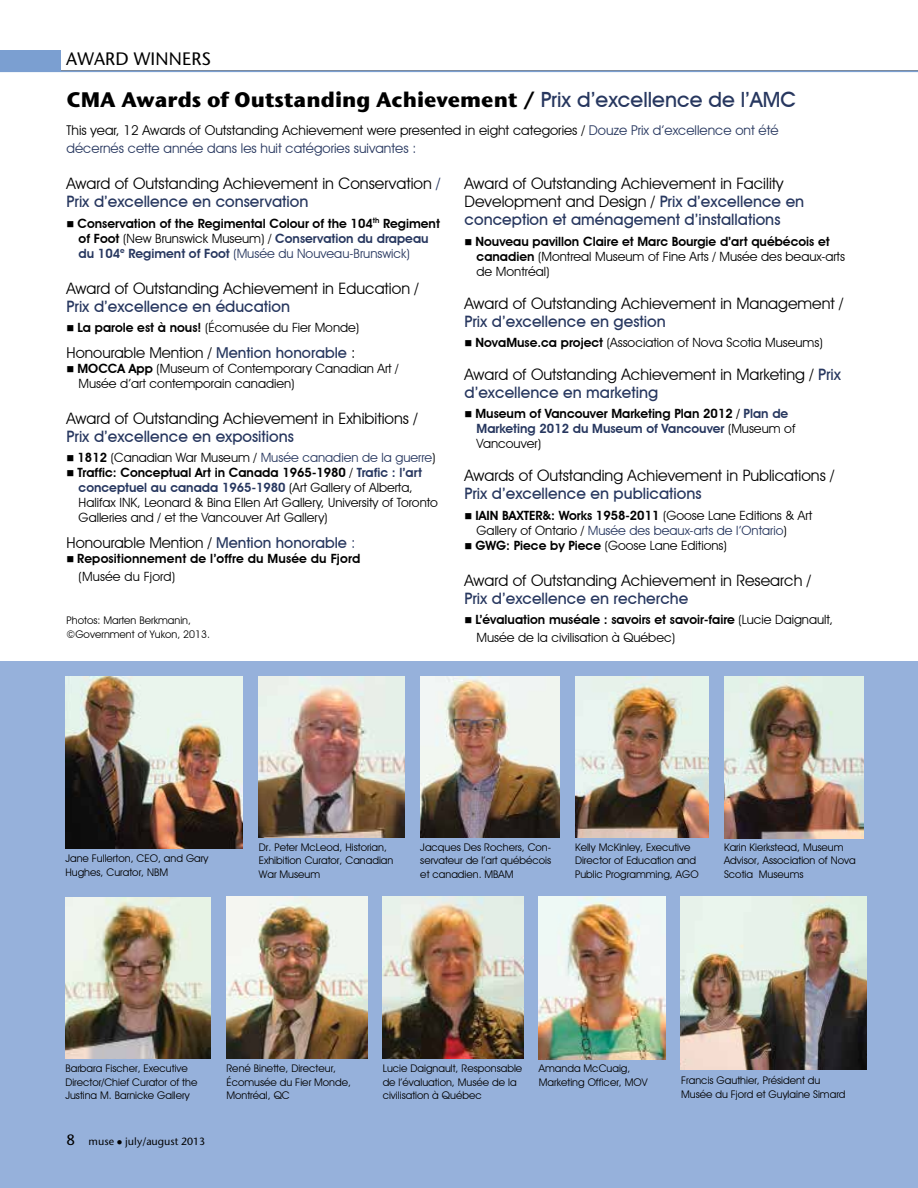
<style>
.page{position:relative;width:918px;height:1188px;background:#fff}
.page>*{position:absolute;margin:0;border:0;box-sizing:border-box;transform-origin:0 0}
.t1{font:700 21px "Stone Sans ITC";color:#000}
.t2{font:500 18px "Stone Sans ITC";letter-spacing:.01em;color:#000}
.t3{font:15.75px/18px "Avant Garde IT Cby BT";color:#000}
.t4{font:500 15.75px "Avant Garde IT Cby BT";color:#27375f}
.t5{font:15px "Avant Garde IT Cby BT";color:#000}
.t6{font:13.5px/18px "Avant Garde IT Cby BT";color:#27375f}
.t7{font:12.75px/15px "Avant Garde IT Cby BT";color:#000}
.t8{font:600 12.75px/15px "Avant Garde IT Cby BT";color:#000}
.t9{font:600 12.75px/15px "Avant Garde IT Cby BT";color:#27375f}
.t10{font:12.75px "Avant Garde IT Cby BT";color:#27375f}
.t11{font:10.5px/13.5px "Avant Garde IT Cby BT";color:#000}
.t12{font:500 10.5px "Stone Sans ITC";color:#000}
.s1{font-family:"Avant Garde IT Cby BT";font-weight:500;color:#27375f}
.s2{color:#000}
.s3{color:#27375f}
.s4{font-weight:500;color:#27375f}
.s5{font-weight:400}
.s6{font-weight:400;color:#27375f}
.s7{font-weight:600}
.s8{font-weight:600;color:#000}
.s9{font-weight:600;color:#27375f}
.s10{font-weight:400;color:#000}
.s11{font-size:15px}
</style>
<div class="page">
<div style="left:0;top:662px;width:918px;height:526px;background:#96b1db"></div>
<hr style="left:0;top:70px;width:918px;height:2px;background:#000">
<div style="left:0;top:51px;width:61px;height:20px;background:#7b9fd1"></div>
<hr style="left:0;top:71px;width:918px;height:1px;background:#7b9fd1">
<img style="left:226px;top:897px;width:141px;height:161px">
<img style="left:65px;top:676px;width:178px;height:173px">
<img style="left:258px;top:676px;width:146px;height:161px">
<img style="left:65px;top:897px;width:146px;height:162px">
<img style="left:681px;top:897px;width:185px;height:172px">
<img style="left:539px;top:897px;width:127px;height:162px">
<img style="left:420px;top:676px;width:139px;height:161px">
<img style="left:724px;top:676px;width:140px;height:162px">
<img style="left:575px;top:676px;width:133px;height:161px">
<img style="left:383px;top:897px;width:141px;height:161px">
<h2 class="t2" style="left:66px;top:48px;width:146px">AWARD WINNERS</h2>
<h1 class="t1" style="left:67px;top:86px;width:731px">CMA Awards of Outstanding Achievement / <span class="s1">Prix d’excellence de l’AMC</span></h1>
<p class="t6" style="left:67px;top:122px;width:714px"><span class="s2">This year, 12 Awards of Outstanding Achievement were presented in eight categories /</span> Douze Prix d’excellence ont été décernés cette année dans les huit catégories suivantes :</p>
<h3 class="t3" style="left:67px;top:174px;width:376px">Award of Outstanding Achievement in Conservation <span class="s3">/<br></span><span class="s4">Prix d’excellence en conservation</span></h3>
<p class="t8" style="left:79px;top:216px;width:363px;text-indent:-12px">■ Conservation of the Regimental Colour of the 104<sup>th</sup> Regiment of Foot <span class="s5">(New Brunswick Museum) /</span> <span class="s3">Conservation du drapeau du 104</span><sup>e</sup> <span class="s3">Regiment of Foot</span> <span class="s6">(Musée du Nouveau-Brunswick)</span></p>
<h3 class="t3" style="left:67px;top:279px;width:354px">Award of Outstanding Achievement in Education /</h3>
<h3 class="t4" style="left:67px;top:296px;width:225px">Prix d’excellence en éducation</h3>
<p class="t7" style="left:67px;top:320px;width:294px">■ <span class="s7">La parole est à nous!</span> (Écomusée du Fier Monde)</p>
<h3 class="t5" style="left:67px;top:343px;width:290px">Honourable Mention / <span class="s4">Mention honorable</span> :</h3>
<p class="t7" style="left:79px;top:361px;width:322px;text-indent:-12px">■ <span class="s7">MOCCA App</span> (Museum of Contemporary Canadian Art /<br>Musée d’art contemporain canadien)</p>
<h3 class="t3" style="left:67px;top:409px;width:353px">Award of Outstanding Achievement in Exhibitions /</h3>
<h3 class="t4" style="left:67px;top:427px;width:229px">Prix d’excellence en expositions</h3>
<p class="t10" style="left:67px;top:450px;width:371px"><span class="s2">■</span> <span class="s8">1812</span> <span class="s2">(Canadian War Museum /</span> Musée canadien de la guerre<span class="s2">)</span></p>
<p class="t7" style="left:79px;top:465px;width:361px;text-indent:-12px">■ <span class="s7">Traffic: Conceptual Art in Canada 1965-1980</span> / <span class="s9">Trafic : l’art conceptuel au canada 1965-1980</span> (Art Gallery of Alberta, Halifax INK, Leonard &amp; Bina Ellen Art Gallery, University of Toronto Galleries and / et the Vancouver Art Gallery)</p>
<h3 class="t5" style="left:67px;top:534px;width:290px">Honourable Mention / <span class="s4">Mention honorable</span> <span class="s3">:</span></h3>
<p class="t8" style="left:79px;top:549px;width:283px;line-height:18px;text-indent:-12px">■ Repositionnement de l’offre du Musée du Fjord <span class="s5">(Musée du Fjord)</span></p>
<p class="t11" style="left:67px;top:614px;width:145px">Photos: Marten Berkmanin, ©Government of Yukon, 2013.</p>
<h3 class="t3" style="left:465px;top:174px;width:341px">Award of Outstanding Achievement in Facility<br>Development and Design / <span class="s4">Prix d’excellence en conception et aménagement d’installations</span></h3>
<p class="t8" style="left:477px;top:234px;width:370px;text-indent:-12px">■ Nouveau pavillon Claire et Marc Bourgie d’art québécois et canadien <span class="s5">(Montreal Museum of Fine Arts / Musée des beaux-arts de Montréal)</span></p>
<h3 class="t3" style="left:465px;top:294px;width:381px">Award of Outstanding Achievement in Management /</h3>
<h3 class="t4" style="left:465px;top:311px;width:203px">Prix d’excellence en gestion</h3>
<p class="t7" style="left:465px;top:335px;width:360px">■ <span class="s7">NovaMuse.ca project</span> (Association of Nova Scotia Museums)</p>
<h3 class="t3" style="left:465px;top:365px;width:378px">Award of Outstanding Achievement in Marketing / <span class="s4">Prix d’excellence en marketing</span></h3>
<p class="t9" style="left:477px;top:406px;width:320px;text-indent:-12px"><span class="s2">■ Museum of Vancouver Marketing Plan 2012 /</span> Plan de<br>Marketing 2012 du Museum of Vancouver <span class="s10">(Museum of<br>Vancouver)</span></p>
<h3 class="t3" style="left:465px;top:467px;width:372px">Awards of Outstanding Achievement in Publications /</h3>
<h3 class="t4" style="left:465px;top:484px;width:238px">Prix d’excellence en publications</h3>
<p class="t7" style="left:477px;top:508px;width:337px;text-indent:-12px">■ <span class="s7">IAIN BAXTER&amp;: Works 1958-2011</span> (Goose Lane Editions &amp; Art<br>Gallery of Ontario / <span class="s3">Musée des beaux-arts de l’Ontario</span>)</p>
<p class="t7" style="left:465px;top:538px;width:264px">■ <span class="s7">GWG: Piece by Piece</span> (Goose Lane Editions)</p>
<h3 class="t3" style="left:465px;top:571px;width:348px">Award of Outstanding Achievement in Research /</h3>
<h3 class="t4" style="left:465px;top:589px;width:225px">Prix d’excellence en recherche</h3>
<p class="t7" style="left:477px;top:611px;width:358px;line-height:18px;text-indent:-12px">■ <span class="s7">L’évaluation muséale : savoirs et savoir-faire</span> (Lucie Daignault,<br>Musée de la civilisation à Québec)</p>
<p class="t11" style="left:65px;top:852px;width:144px">Jane Fullerton, CEO, and Gary<br>Hughes, Curator, NBM</p>
<p class="t11" style="left:259px;top:840px;width:136px">Dr. Peter McLeod, Historian,<br>Exhibition Curator, Canadian<br>War Museum</p>
<p class="t11" style="left:420px;top:840px;width:132px;text-align:justify">Jacques Des Rochers, Con&shy;servateur de l’art québécois et canadien. MBAM</p>
<p class="t11" style="left:575px;top:840px;width:125px">Kelly McKinley, Executive<br>Director of Education and<br>Public Programming, AGO</p>
<p class="t11" style="left:724px;top:840px;width:133px">Karin Kierkstead, Museum<br>Advisor, Association of Nova<br>Scotia Museums</p>
<p class="t11" style="left:226px;top:1062px;width:126px">René Binette, Directeur,<br>Écomusée du Fier Monde,<br>Montréal, QC</p>
<p class="t11" style="left:383px;top:1062px;width:141px">Lucie Daignault, Responsable de l’évaluation, Musée de la civilisation à Québec</p>
<p class="t11" style="left:539px;top:1062px;width:110px">Amanda McCuaig,<br>Marketing Officer, MOV</p>
<p class="t11" style="left:65px;top:1062px;width:134px">Barbara Fischer, Executive<br>Director/Chief Curator of the<br>Justina M. Barnicke Gallery</p>
<p class="t11" style="left:681px;top:1074px;width:166px">Francis Gauthier, Président du<br>Musée du Fjord et Guylaine Simard</p>
<p class="t12" style="left:67px;top:1135px;width:140px"><span class="s11">8</span> muse ● july/august 2013</p>
</div>
